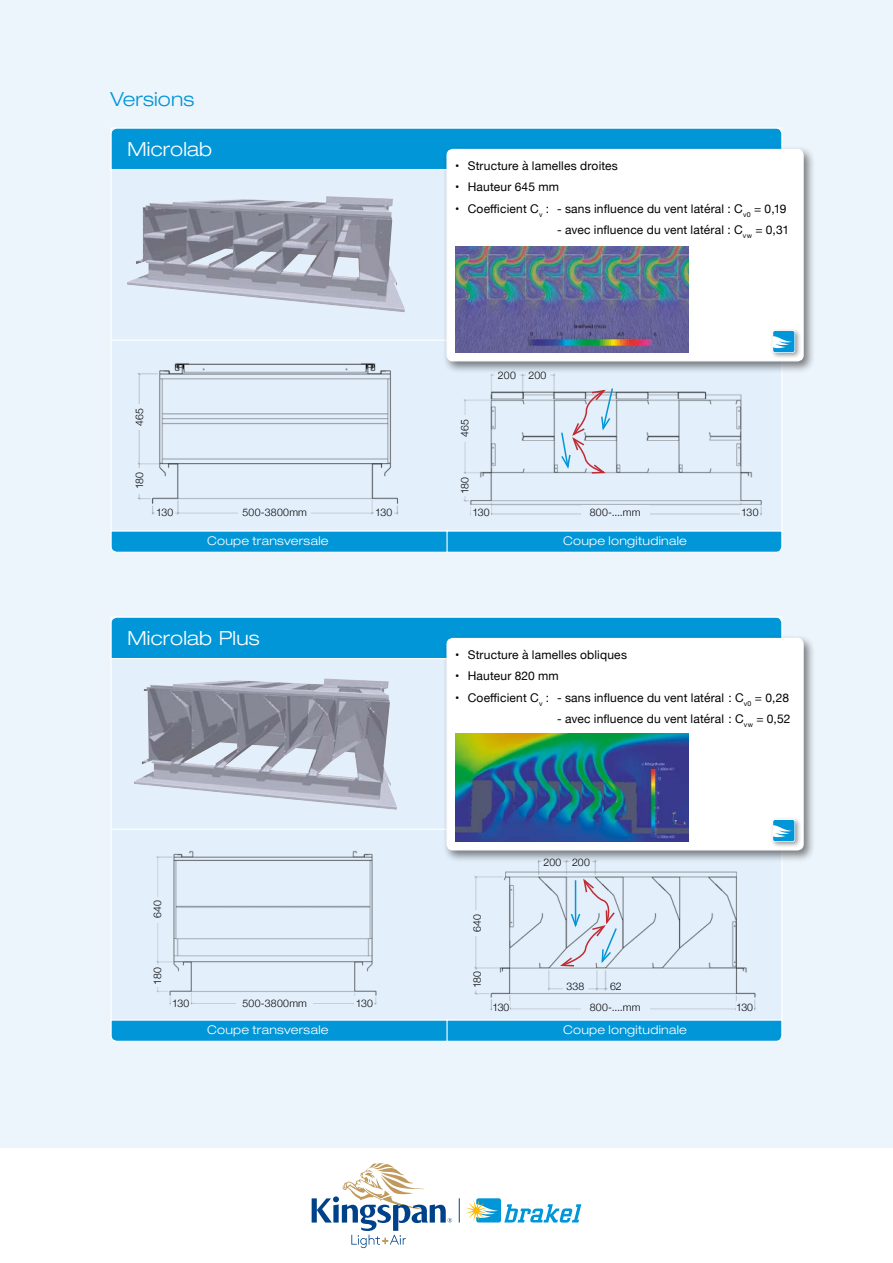
<style>
.page{position:relative;width:893px;height:1263px;background:#fff}
.page>*{position:absolute;margin:0;border:0;box-sizing:border-box;transform-origin:0 0}
.t1{font:300 expanded 19.5px "Helvetica Neue";letter-spacing:.01em;color:#fff}
.t2{font:300 expanded 19.5px "Helvetica Neue";letter-spacing:.005em;color:#0096d8}
.t3{font:12px "Helvetica Neue";letter-spacing:.015em;color:#000}
.t4{font:300 expanded 12px "Helvetica Neue";letter-spacing:.025em;color:#fff}
.t5{font:300 10.5px "Helvetica Neue";letter-spacing:.02em;color:#000}
</style>
<div class="page">
<div style="left:0;top:0;width:893px;height:1148px;background:#edf5fc"></div>
<svg style="left:312px;top:1163px;width:140px;height:85px"></svg>
<svg style="left:459px;top:1198px;width:122px;height:24px"></svg>
<hr style="left:111px;top:829px;width:357px;height:1px;background:#fff">
<svg style="left:110px;top:1019px;width:673px;height:23px;background:#21a3dd"></svg>
<hr style="left:111px;top:340px;width:357px;height:1px;background:#fff">
<svg style="left:110px;top:127px;width:673px;height:43px;background:#139eda"></svg>
<div style="left:442px;top:145px;width:374px;height:229px;background:#000;opacity:.5"></div>
<div style="left:447px;top:149px;width:356px;height:212px;background:#fff;border-radius:6px"></div>
<div style="left:446px;top:149px;width:358px;height:212px;border:1px solid #fff;border-radius:6px"></div>
<div style="left:770px;top:328px;width:32px;height:32px;background:#000;opacity:.4"></div>
<div style="left:772px;top:330px;width:23px;height:23px;border:2px solid #fff;border-radius:2px"></div>
<svg style="left:773px;top:331px;width:21px;height:21px"></svg>
<img style="left:455px;top:246px;width:234px;height:107px">
<img style="left:127px;top:196px;width:278px;height:116px">
<img style="left:137px;top:362px;width:263px;height:153px">
<img style="left:459px;top:365px;width:310px;height:151px">
<div style="left:110px;top:617px;width:673px;height:42px;background:#0096d8"></div>
<div style="left:442px;top:634px;width:374px;height:229px;background:#000;opacity:.5"></div>
<div style="left:447px;top:638px;width:356px;height:212px;background:#fff;border-radius:6px"></div>
<div style="left:446px;top:638px;width:358px;height:212px;border:1px solid #fff;border-radius:6px"></div>
<div style="left:770px;top:817px;width:32px;height:32px;background:#000;opacity:.4"></div>
<div style="left:772px;top:819px;width:23px;height:23px;border:2px solid #fff;border-radius:2px"></div>
<svg style="left:773px;top:820px;width:21px;height:21px"></svg>
<img style="left:455px;top:734px;width:234px;height:108px">
<img style="left:134px;top:678px;width:263px;height:132px">
<img style="left:155px;top:850px;width:223px;height:156px">
<img style="left:467px;top:850px;width:295px;height:161px">
<svg style="left:560px;top:387px;width:54px;height:87px"></svg>
<svg style="left:558px;top:877px;width:60px;height:90px"></svg>
<svg style="left:110px;top:530px;width:673px;height:22px;background:#179fdb"></svg>
<div style="left:133px;top:404px;width:15px;height:25px;background:#e3effb"></div>
<div style="left:133px;top:468px;width:15px;height:25px;background:#e3effb"></div>
<div style="left:239px;top:505px;width:72px;height:16px;background:#e3effb"></div>
<div style="left:581px;top:505px;width:68px;height:16px;background:#e3effb"></div>
<div style="left:458px;top:415px;width:16px;height:26px;background:#e3effb"></div>
<div style="left:458px;top:475px;width:16px;height:21px;background:#e3effb"></div>
<div style="left:151px;top:897px;width:15px;height:25px;background:#e3effb"></div>
<div style="left:151px;top:965px;width:15px;height:21px;background:#e3effb"></div>
<div style="left:237px;top:996px;width:76px;height:16px;background:#e3effb"></div>
<div style="left:581px;top:1001px;width:68px;height:15px;background:#e3effb"></div>
<div style="left:471px;top:910px;width:15px;height:25px;background:#e3effb"></div>
<div style="left:471px;top:970px;width:15px;height:19px;background:#e3effb"></div>
<div style="left:563px;top:980px;width:25px;height:12px;background:#e3effb"></div>
<div style="left:610px;top:980px;width:25px;height:12px;background:#e3effb"></div>
<div style="left:155px;top:505px;width:19px;height:16px;background:#e3effb"></div>
<div style="left:374px;top:505px;width:19px;height:16px;background:#e3effb"></div>
<div style="left:472px;top:505px;width:19px;height:16px;background:#e3effb"></div>
<div style="left:740px;top:505px;width:19px;height:16px;background:#e3effb"></div>
<div style="left:492px;top:1001px;width:17px;height:15px;background:#e3effb"></div>
<div style="left:736px;top:1001px;width:17px;height:15px;background:#e3effb"></div>
<div style="left:171px;top:996px;width:19px;height:16px;background:#e3effb"></div>
<div style="left:355px;top:996px;width:19px;height:16px;background:#e3effb"></div>
<h1 class="t2" style="left:111px;top:88px;width:85px">Versions</h1>
<h1 class="t1" style="left:128px;top:137px;width:86px">Microlab</h1>
<p class="t5" style="left:131px;top:426px;width:19px;rotate:-90deg">465</p>
<p class="t5" style="left:131px;top:489px;width:19px;rotate:-90deg">180</p>
<p class="t3" style="left:455px;top:157px;width:164px">• Structure à lamelles droites</p>
<p class="t3" style="left:455px;top:178px;width:106px">• Hauteur 645 mm</p>
<p class="t3" style="left:455px;top:200px;width:333px">• Coefficient C<sub>v</sub> : - sans influence du vent latéral : C<sub>v0</sub> = 0,19</p>
<p class="t3" style="left:557px;top:221px;width:234px">- avec influence du vent latéral : C<sub>vw</sub> = 0,31</p>
<p class="t5" style="left:456px;top:437px;width:19px;rotate:-90deg">465</p>
<p class="t5" style="left:456px;top:494px;width:19px;rotate:-90deg">180</p>
<p class="t5" style="left:498px;top:367px;width:50px">200 200</p>
<p class="t5" style="left:156px;top:503px;width:19px">130</p>
<p class="t5" style="left:375px;top:503px;width:19px">130</p>
<p class="t5" style="left:472px;top:503px;width:19px">130</p>
<p class="t5" style="left:741px;top:503px;width:19px">130</p>
<p class="t5" style="left:243px;top:503px;width:66px">500-3800mm</p>
<p class="t5" style="left:590px;top:503px;width:52px">800-....mm</p>
<p class="t4" style="left:207px;top:534px;width:123px">Coupe transversale</p>
<h1 class="t1" style="left:128px;top:626px;width:134px">Microlab Plus</h1>
<p class="t5" style="left:149px;top:918px;width:19px;rotate:-90deg">640</p>
<p class="t5" style="left:149px;top:984px;width:19px;rotate:-90deg">180</p>
<p class="t4" style="left:563px;top:534px;width:125px">Coupe longitudinale</p>
<p class="t3" style="left:455px;top:646px;width:174px">• Structure à lamelles obliques</p>
<p class="t3" style="left:455px;top:667px;width:105px">• Hauteur 820 mm</p>
<p class="t3" style="left:455px;top:689px;width:336px">• Coefficient C<sub>v</sub> : - sans influence du vent latéral : C<sub>v0</sub> = 0,28</p>
<p class="t3" style="left:557px;top:710px;width:235px">- avec influence du vent latéral : C<sub>vw</sub> = 0,52</p>
<p class="t5" style="left:469px;top:932px;width:19px;rotate:-90deg">640</p>
<p class="t5" style="left:469px;top:988px;width:19px;rotate:-90deg">180</p>
<p class="t5" style="left:544px;top:854px;width:48px">200 200</p>
<p class="t5" style="left:566px;top:978px;width:19px">338</p>
<p class="t5" style="left:610px;top:978px;width:13px">62</p>
<p class="t5" style="left:172px;top:994px;width:19px">130</p>
<p class="t5" style="left:356px;top:994px;width:19px">130</p>
<p class="t4" style="left:207px;top:1023px;width:123px">Coupe transversale</p>
<p class="t4" style="left:563px;top:1023px;width:125px">Coupe longitudinale</p>
<p class="t5" style="left:243px;top:994px;width:66px">500-3800mm</p>
<p class="t5" style="left:492px;top:999px;width:18px">130</p>
<p class="t5" style="left:736px;top:999px;width:18px">130</p>
<p class="t5" style="left:590px;top:999px;width:52px">800-....mm</p>
</div>
